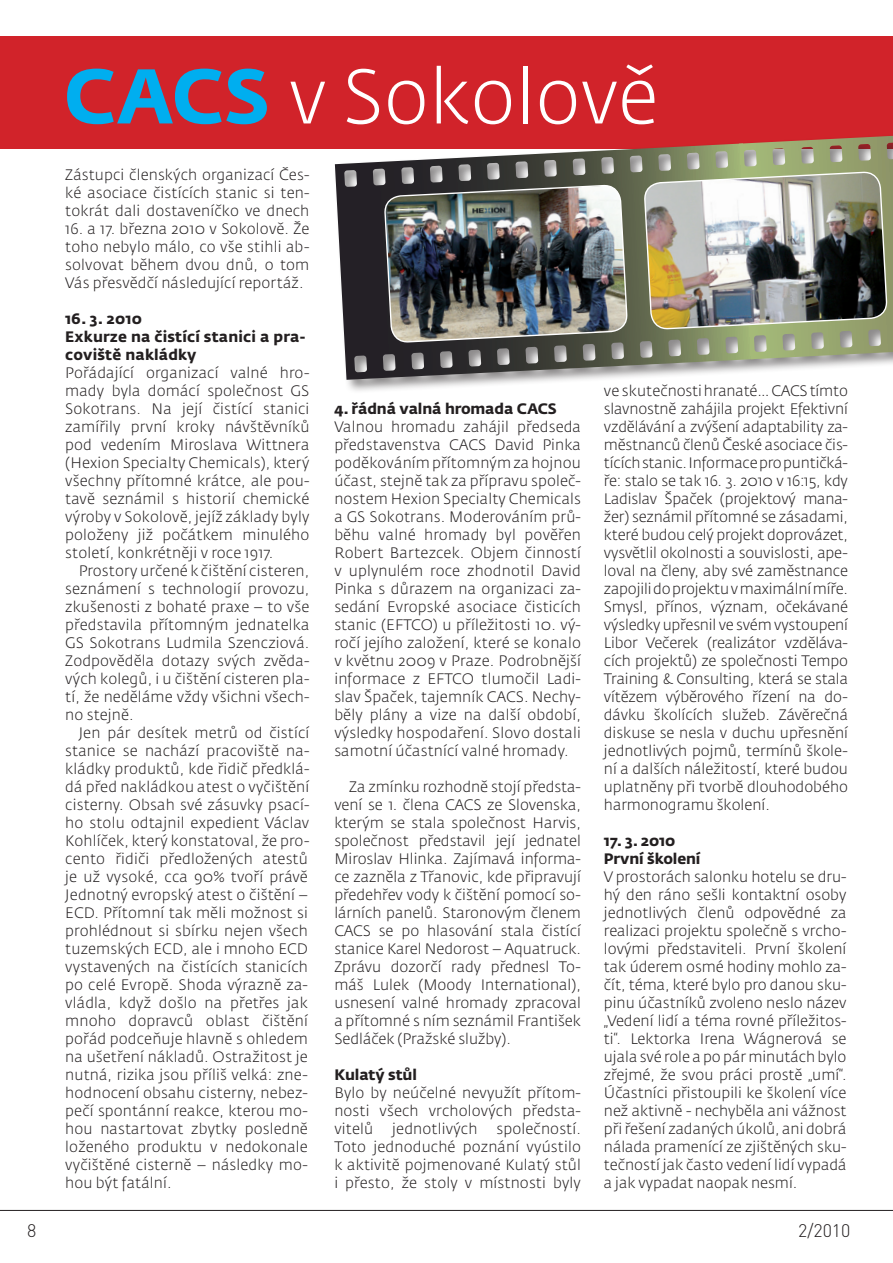
<style>
.page{position:relative;width:893px;height:1263px;background:#fff}
.page>*{position:absolute;margin:0;border:0;box-sizing:border-box;transform-origin:0 0}
.t1{font:300 76.5px "Fedra Sans Pro";color:#fff}
.t2{font:300 18px "DIN Pro";color:#231f20}
.t3{font:300 15px/18px "Fedra Sans Pro";letter-spacing:.01em;color:#231f20;text-align:justify}
.t4{font:700 15px/18px "Fedra Sans Pro";letter-spacing:.01em;color:#231f20}
.t5{font:700 15px "Fedra Sans Pro";letter-spacing:-.01em;color:#231f20}
.s1{font-weight:700;color:#00aeef}
</style>
<div class="page">
<hr style="left:0;top:1210px;width:893px;height:1px;background:#231f20">
<div style="left:0;top:37px;width:893px;height:112px;background:#d1232a"></div>
<div style="left:333px;top:93px;width:560px;height:301px;background:#231f20;opacity:.52"></div>
<svg style="left:335px;top:136px;width:558px;height:244px"></svg>
<img style="left:384px;top:150px;width:244px;height:227px">
<img style="left:644px;top:137px;width:243px;height:227px">
<p class="t1" style="left:64px;top:49px;width:596px"><span class="s1">CACS</span> v Sokolově</p>
<p class="t3" style="left:65px;top:166px;width:246px">Zástupci členských organizací Čes&shy;ké asociace čistících stanic si ten&shy;tokrát dali dostaveníčko ve dnech</p>
<p class="t3" style="left:65px;top:220px;width:246px">16. a 17. března 2010 v Sokolově. Že toho nebylo málo, co vše stihli ab&shy;solvovat během dvou dnů, o tom Vás přesvědčí následující reportáž.</p>
<p class="t4" style="left:65px;top:310px;width:78px">16. 3. 2010</p>
<p class="t4" style="left:65px;top:328px;width:241px">Exkurze na čistící stanici a pra&shy;coviště nakládky</p>
<p class="t3" style="left:65px;top:364px;width:246px">Pořádající organizací valné hro&shy;mady byla domácí společnost GS Sokotrans. Na její čistící stanici zamířily první kroky návštěvníků pod vedením Miroslava Wittnera (Hexion Specialty Chemicals), který všechny přítomné krátce, ale pou&shy;tavě seznámil s historií chemické výroby v Sokolově, jejíž základy byly položeny již počátkem minulého století, konkrétněji v roce 1917.</p>
<p class="t3" style="left:65px;top:562px;width:246px;text-indent:13px">Prostory určené k čištění cisteren, seznámení s technologií provozu, zkušenosti z bohaté praxe – to vše představila přítomným jednatelka GS Sokotrans Ludmila Szencziová.<br>Zodpověděla dotazy svých zvěda&shy;vých kolegů, i u čištění cisteren pla&shy;tí, že neděláme vždy všichni všech&shy;no stejně.</p>
<p class="t3" style="left:65px;top:724px;width:246px;text-indent:13px">Jen pár desítek metrů od čistící stanice se nachází pracoviště na&shy;kládky produktů, kde řidič předklá&shy;dá před nakládkou atest o vyčištění cisterny. Obsah své zásuvky psací&shy;ho stolu odtajnil expedient Václav Kohlíček, který konstatoval, že pro&shy;cento řidiči předložených atestů je už vysoké, cca 90% tvoří právě Jednotný evropský atest o čištění – ECD. Přítomní tak měli možnost si prohlédnout si sbírku nejen všech tuzemských ECD, ale i mnoho ECD vystavených na čistících stanicích po celé Evropě. Shoda výrazně za&shy;vládla, když došlo na přetřes jak mnoho dopravců oblast čištění pořád podceňuje hlavně s ohledem na ušetření nákladů. Ostražitost je nutná, rizika jsou příliš velká: zne&shy;hodnocení obsahu cisterny, nebez&shy;pečí spontánní reakce, kterou mo&shy;hou nastartovat zbytky posledně loženého produktu v nedokonale vyčištěné cisterně – následky mo&shy;hou být fatální.</p>
<p class="t5" style="left:334px;top:399px;width:224px">4. řádná valná hromada CACS</p>
<p class="t3" style="left:334px;top:418px;width:248px">Valnou hromadu zahájil předseda představenstva CACS David Pinka poděkováním přítomným zahojnou účast, stejně tak za přípravu společ&shy;nostem Hexion Specialty Chemicals a GS Sokotrans. Moderováním prů&shy;běhu valné hromady byl pověřen Robert Bartezcek. Objem činností v uplynulém roce zhodnotil David Pinka s důrazem na organizaci za&shy;sedání Evropské asociace čisticích stanic (EFTCO) u příležitosti 10. vý&shy;ročí jejího založení, které se konalo v květnu 2009 v Praze. Podrobnější informace z EFTCO tlumočil Ladi&shy;slav Špaček, tajemník CACS. Nechy&shy;běly plány a vize na další období, výsledky hospodaření. Slovo dostali samotní účastnící valné hromady.</p>
<p class="t3" style="left:334px;top:778px;width:248px;text-indent:15px">Za zmínku rozhodně stojí předsta&shy;vení se 1. člena CACS ze Slovenska, kterým se stala společnost Harvis, společnost představil její jednatel Miroslav Hlinka. Zajímavá informa&shy;ce zazněla z Třanovic, kde připravují předehřev vody k čištění pomocí so&shy;lárních panelů. Staronovým členem CACS se po hlasování stala čistící stanice Karel Nedorost – Aquatruck.<br>Zprávu dozorčí rady přednesl To&shy;máš Lulek (Moody International), usnesení valné hromady zpracoval a přítomné s ním seznámil František Sedláček (Pražské služby).</p>
<p class="t5" style="left:334px;top:1065px;width:84px">Kulatý stůl</p>
<p class="t3" style="left:334px;top:1084px;width:248px">Bylo by neúčelné nevyužít přítom&shy;nosti všech vrcholových předsta&shy;vitelů</p>
<p class="t3" style="left:334px;top:1120px;width:248px;text-indent:162px">společností.<br>Toto jednoduché poznání vyústilo k aktivitě pojmenované Kulatý stůl i přesto, že stoly v místnosti byly</p>
<p class="t3" style="left:392px;top:1120px;width:87px">jednotlivých</p>
<p class="t3" style="left:604px;top:382px;width:246px">ve skutečnosti hranaté… CACS tímto slavnostně zahájila projekt Efektivní vzdělávání a zvýšení adaptability za&shy;městnanců členů České asociace čis&shy;tících stanic. Informace pro puntičká&shy;ře: stalo se tak 16. 3. 2010 v 16:15, kdy Ladislav Špaček (projektový mana&shy;žer) seznámil přítomné se zásadami, které budou celý projekt doprovázet, vysvětlil okolnosti a souvislosti, ape&shy;loval na členy, aby své zaměstnance zapojili doprojektu vmaximální míře.<br>Smysl, přínos, význam, očekávané výsledky upřesnil ve svém vystoupení Libor Večerek (realizátor vzděláva&shy;cích projektů) ze společnosti Tempo Training &amp; Consulting, která se stala vítězem výběrového řízení na do&shy;dávku školících služeb. Závěrečná diskuse se nesla v duchu upřesnění jednotlivých pojmů, termínů škole&shy;ní a dalších náležitostí, které budou uplatněny při tvorbě dlouhodobého harmonogramu školení.</p>
<p class="t4" style="left:604px;top:832px;width:73px">17. 3. 2010</p>
<p class="t5" style="left:604px;top:849px;width:98px">První školení</p>
<p class="t3" style="left:604px;top:868px;width:244px">V prostorách salonku hotelu se dru&shy;hý den ráno sešli kontaktní osoby jednotlivých členů odpovědné za realizaci projektu společně s vrcho&shy;lovými představiteli. První školení tak úderem osmé hodiny mohlo za&shy;čít, téma, které bylo pro danou sku&shy;pinu účastníků zvoleno neslo název „Vedení lidí a téma rovné příležitos&shy;ti“. Lektorka Irena Wágnerová se ujala své role a po pár minutách bylo zřejmé, že svou práci prostě „umí“.<br>Účastníci přistoupili ke školení více než aktivně - nechyběla ani vážnost při řešení zadaných úkolů, ani dobrá nálada pramenící ze zjištěných sku&shy;tečností jak často vedení lidí vypadá a jak vypadat naopak nesmí.</p>
<p class="t2" style="left:27px;top:1219px;width:11px">8</p>
<p class="t2" style="left:798px;top:1219px;width:54px">2/2010</p>
</div>
